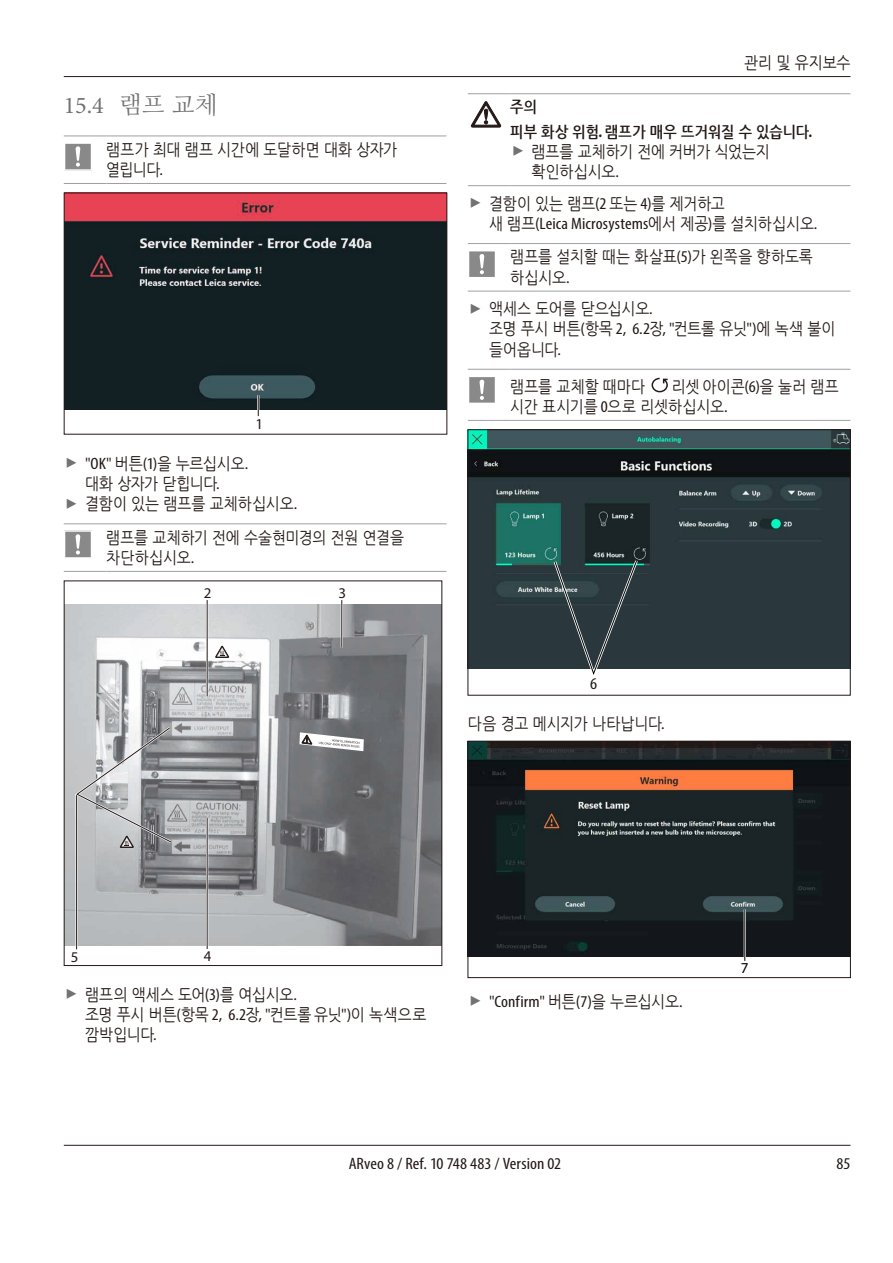
<style>
.page{position:relative;width:893px;height:1263px;background:#fff}
.page>*{position:absolute;margin:0;border:0;box-sizing:border-box;transform-origin:0 0}
.t1{font:24px "Minion Pro";color:#727272}
.Leica_Handlung_Resu{font:16.5px/20.2px "Nanum Gothic";letter-spacing:-.005em;color:#231916;scale:.9 1}
.Leica_Grundtext{font:16.5px/20.2px "Nanum Gothic";letter-spacing:-.005em;color:#231916;scale:.9 1}
.Leica_Grundtext-2{font:condensed 16.5px "Myriad Pro";letter-spacing:.005em;color:#231916;scale:1.1 1}
.Leica_Grundtext-3{font:16.5px/20.2px "Nanum Gothic";letter-spacing:-.025em;color:#231916;scale:.9 1}
.Leica_Handlung_Resu-2{font:16.5px "Nanum Gothic";letter-spacing:-.03em;color:#231916;scale:.9 1}
.Warnhinweis_Quelle{font:700 15.75px "Nanum Gothic";letter-spacing:.005em;color:#231916;scale:.9 1}
.Warnhinweis_Gefahr{font:700 15.75px "Nanum Gothic";color:#231916;scale:.9 1}
.t2{font:15.15px "Myriad Pro";color:#231916}
.t3{font:15.15px "Myriad Pro";color:#000}
.t4{font:14.85px "Myriad Pro";color:#231916}
.s1{font-family:"Nanum Myeongjo"}
.s2{font-family:"Myriad Pro";font-stretch:condensed}
.s3{font-family:"Nanum Gothic";font-stretch:normal}
</style>
<div class="page">
<hr style="left:64px;top:76px;width:786px;height:1px;background:#231916">
<hr style="left:64px;top:1145px;width:786px;height:1px;background:#231916">
<hr style="left:64px;top:136px;width:42px;height:1px;background:#a0a0a1">
<hr style="left:106px;top:136px;width:340px;height:1px;background:#a0a0a1">
<hr style="left:64px;top:183px;width:42px;height:1px;background:#a0a0a1">
<hr style="left:106px;top:183px;width:340px;height:1px;background:#a0a0a1">
<svg style="left:64px;top:143px;width:28px;height:28px"></svg>
<img style="left:66px;top:195px;width:379px;height:214px">
<hr style="left:257px;top:395px;width:2px;height:21px;background:#fff">
<svg style="left:258px;top:395px;width:1px;height:21px"></svg>
<div style="left:64px;top:193px;width:383px;height:242px;border:1px solid #231916"></div>
<hr style="left:64px;top:524px;width:42px;height:1px;background:#a0a0a1">
<hr style="left:106px;top:524px;width:340px;height:1px;background:#a0a0a1">
<hr style="left:64px;top:571px;width:42px;height:1px;background:#a0a0a1">
<hr style="left:106px;top:571px;width:340px;height:1px;background:#a0a0a1">
<svg style="left:64px;top:530px;width:28px;height:28px"></svg>
<img style="left:66px;top:605px;width:374px;height:340px">
<svg style="left:216px;top:646px;width:13px;height:12px"></svg>
<svg style="left:299px;top:732px;width:65px;height:19px"></svg>
<hr style="left:206px;top:600px;width:2px;height:96px;background:#fff">
<hr style="left:207px;top:600px;width:1px;height:96px;background:#231916">
<hr style="left:341px;top:600px;width:2px;height:47px;background:#fff">
<hr style="left:342px;top:600px;width:1px;height:47px;background:#231916">
<hr style="left:206px;top:818px;width:2px;height:131px;background:#fff">
<hr style="left:207px;top:818px;width:1px;height:131px;background:#231916">
<hr style="left:75px;top:794px;width:3px;height:155px;background:#fff">
<hr style="left:76px;top:794px;width:1px;height:155px;background:#231916">
<svg style="left:73px;top:725px;width:101px;height:123px;background:#b1b2b4"></svg>
<div style="left:64px;top:580px;width:378px;height:386px;border:1px solid #231916"></div>
<hr style="left:468px;top:93px;width:42px;height:1px;background:#a0a0a1">
<hr style="left:510px;top:93px;width:340px;height:1px;background:#a0a0a1">
<hr style="left:468px;top:185px;width:42px;height:1px;background:#a0a0a1">
<hr style="left:510px;top:185px;width:340px;height:1px;background:#a0a0a1">
<svg style="left:470px;top:125px;width:32px;height:3px"></svg>
<svg style="left:471px;top:101px;width:30px;height:26px"></svg>
<hr style="left:468px;top:243px;width:42px;height:1px;background:#a0a0a1">
<hr style="left:510px;top:243px;width:340px;height:1px;background:#a0a0a1">
<hr style="left:468px;top:291px;width:42px;height:1px;background:#a0a0a1">
<hr style="left:510px;top:291px;width:340px;height:1px;background:#a0a0a1">
<svg style="left:469px;top:251px;width:26px;height:26px"></svg>
<hr style="left:468px;top:369px;width:42px;height:1px;background:#a0a0a1">
<hr style="left:510px;top:369px;width:340px;height:1px;background:#a0a0a1">
<hr style="left:468px;top:420px;width:42px;height:1px;background:#a0a0a1">
<hr style="left:510px;top:420px;width:340px;height:1px;background:#a0a0a1">
<svg style="left:469px;top:377px;width:26px;height:26px"></svg>
<svg style="left:652px;top:378px;width:16px;height:14px"></svg>
<img style="left:470px;top:431px;width:378px;height:238px">
<div style="left:468px;top:429px;width:382px;height:266px;border:1px solid #231916"></div>
<svg style="left:552px;top:557px;width:88px;height:118px;background:#3b4a4e"></svg>
<img style="left:470px;top:743px;width:379px;height:213px">
<hr style="left:744px;top:909px;width:2px;height:52px;background:#fff">
<hr style="left:744px;top:909px;width:1px;height:52px;background:#000">
<div style="left:468px;top:741px;width:383px;height:237px;border:1px solid #231916"></div>
<p class="t1" style="left:64px;top:89px;width:155px">15.4 <span class="s1">램프 교체</span></p>
<p class="Leica_Grundtext-3" style="left:106px;top:140px;width:325px">램프가 최대 램프 시간에 도달하면 대화 상자가 열립니다<span class="s2">.</span></p>
<p class="t2" style="left:256px;top:415px;width:9px">1</p>
<p class="Leica_Grundtext-2" style="left:85px;top:453px;width:150px">"OK" <span class="s3">버튼</span>(1)<span class="s3">을 누르십시오</span>.</p>
<p class="Leica_Handlung_Resu-2" style="left:85px;top:476px;width:151px">대화 상자가 닫힙니다<span class="s2">.</span></p>
<p class="Leica_Handlung_Resu" style="left:85px;top:494px;width:237px">결함이 있는 램프를 교체하십시오<span class="s2">.</span></p>
<p class="Leica_Grundtext" style="left:106px;top:527px;width:332px">램프를 교체하기 전에 수술현미경의 전원 연결을 차단하십시오<span class="s2">.</span></p>
<p class="t4" style="left:204px;top:583px;width:9px">2</p>
<p class="t4" style="left:338px;top:583px;width:9px">3</p>
<p class="Leica_Handlung_Resu" style="left:744px;top:53px;width:120px">관리 및 유지보수</p>
<p class="Warnhinweis_Gefahr" style="left:510px;top:99px;width:32px">주의</p>
<p class="Warnhinweis_Quelle" style="left:510px;top:124px;width:337px">피부 화상 위험<span class="s2">.</span> 램프가 매우 뜨거워질 수 있습니다<span class="s2">.</span></p>
<p class="Leica_Handlung_Resu" style="left:531px;top:142px;width:266px">램프를 교체하기 전에 커버가 식었는지 확인하십시오<span class="s2">.</span></p>
<p class="Leica_Handlung_Resu" style="left:489px;top:194px;width:366px">결함이 있는 램프<span class="s2">(2</span> 또는 <span class="s2">4)</span>를 제거하고<br>새 램프<span class="s2">(Leica Microsystems</span>에서 제공<span class="s2">)</span>를 설치하십시오<span class="s2">.</span></p>
<p class="Leica_Grundtext" style="left:510px;top:247px;width:338px">램프를 설치할 때는 화살표<span class="s2">(5)</span>가 왼쪽을 향하도록 하십시오<span class="s2">.</span></p>
<p class="Leica_Handlung_Resu" style="left:489px;top:299px;width:183px">액세스 도어를 닫으십시오<span class="s2">.</span></p>
<p class="Leica_Handlung_Resu" style="left:489px;top:319px;width:387px">조명 푸시 버튼<span class="s2">(</span>항목 <span class="s2">2, 6.2</span>장<span class="s2">, "</span>컨트롤 유닛<span class="s2">")</span>에 녹색 불이 들어옵니다<span class="s2">.</span></p>
<p class="Leica_Grundtext" style="left:510px;top:376px;width:151px">램프를 교체할 때마다</p>
<p class="Leica_Grundtext" style="left:510px;top:376px;width:366px;text-indent:162px">리셋 아이콘<span class="s2">(6)</span>을 눌러 램프 시간 표시기를 <span class="s2">0</span>으로 리셋하십시오<span class="s2">.</span></p>
<p class="Leica_Grundtext-2" style="left:590px;top:674px;width:8px">6</p>
<p class="Leica_Grundtext" style="left:468px;top:714px;width:220px">다음 경고 메시지가 나타납니다<span class="s2">.</span></p>
<p class="t4" style="left:71px;top:948px;width:9px">5</p>
<p class="t4" style="left:204px;top:947px;width:9px">4</p>
<p class="Leica_Handlung_Resu" style="left:85px;top:985px;width:237px">램프의 액세스 도어<span class="s2">(3)</span>를 여십시오<span class="s2">.</span></p>
<p class="Leica_Handlung_Resu" style="left:85px;top:1005px;width:381px">조명 푸시 버튼<span class="s2">(</span>항목 <span class="s2">2, 6.2</span>장<span class="s2">, "</span>컨트롤 유닛<span class="s2">")</span>이 녹색으로 깜박입니다<span class="s2">.</span></p>
<p class="Leica_Grundtext-2" style="left:489px;top:991px;width:178px">"Confirm" <span class="s3">버튼</span>(7)<span class="s3">을 누르십시오</span>.</p>
<p class="t3" style="left:741px;top:958px;width:9px">7</p>
<p class="Leica_Grundtext-2" style="left:349px;top:1153px;width:195px">ARveo 8 / Ref. 10 748 483 / Version 02</p>
<p class="Leica_Grundtext-2" style="left:836px;top:1153px;width:14px">85</p>
</div>
